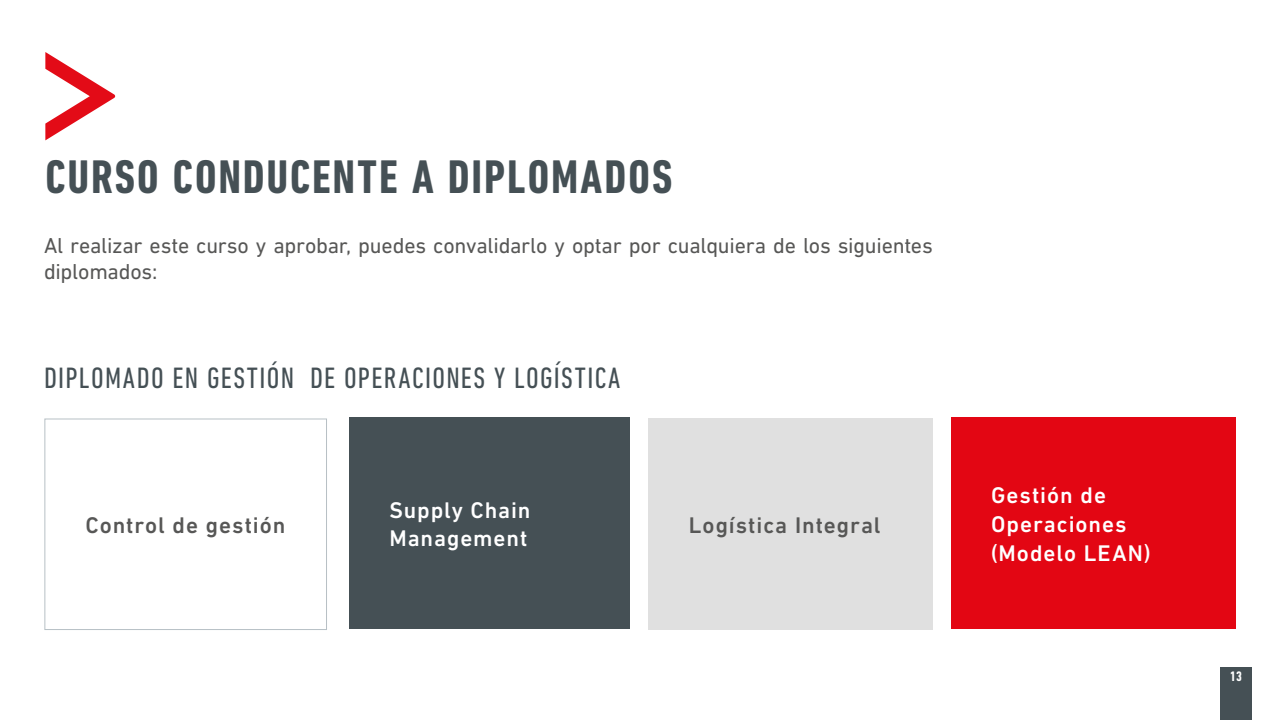
<style>
.page{position:relative;width:1280px;height:720px;background:#fff}
.page>*{position:absolute;margin:0;border:0;box-sizing:border-box;transform-origin:0 0}
.t1{font:700 condensed 48px "DIN Next LT Pro";letter-spacing:.04em;color:#455055}
.t2{font:condensed 30px "DIN Next LT Pro";letter-spacing:.045em;color:#455055}
.t3{font:500 23px/28.8px "DIN Next LT Pro";letter-spacing:.04em;color:#fff}
.t4{font:500 23px "DIN Next LT Pro";letter-spacing:.04em;color:#575756}
.t5{font:22px/26.4px "DIN Next LT Pro";letter-spacing:-.01em;color:#575756}
.t6{font:700 condensed 14px "DIN Next LT Pro";color:#fff}
</style>
<div class="page">
<svg style="left:45px;top:52px;width:70px;height:88px"></svg>
<div style="left:649px;top:419px;width:284px;height:211px;background:#e0e0e0"></div>
<div style="left:44px;top:419px;width:283px;height:211px;border:1px solid #b7c0c5"></div>
<div style="left:349px;top:418px;width:281px;height:211px;background:#455055"></div>
<div style="left:951px;top:418px;width:285px;height:211px;background:#e30613"></div>
<div style="left:1221px;top:667px;width:31px;height:53px;background:#455055"></div>
<h1 class="t1" style="left:45px;top:149px;width:628px">CURSO CONDUCENTE A DIPLOMADOS</h1>
<p class="t5" style="left:44px;top:232px;width:890px">Al realizar este curso y aprobar, puedes convalidarlo y optar por cualquiera de los siguientes diplomados:</p>
<h2 class="t2" style="left:44px;top:361px;width:578px">DIPLOMADO EN GESTIÓN DE OPERACIONES Y LOGÍSTICA</h2>
<p class="t3" style="left:389px;top:495px;width:143px">Supply Chain<br>Management</p>
<p class="t4" style="left:85px;top:512px;width:202px">Control de gestión</p>
<p class="t4" style="left:689px;top:512px;width:193px">Logística Integral</p>
<p class="t3" style="left:991px;top:481px;width:161px">Gestión de<br>Operaciones (Modelo LEAN)</p>
<p class="t6" style="left:1230px;top:669px;width:13px">13</p>
</div>
